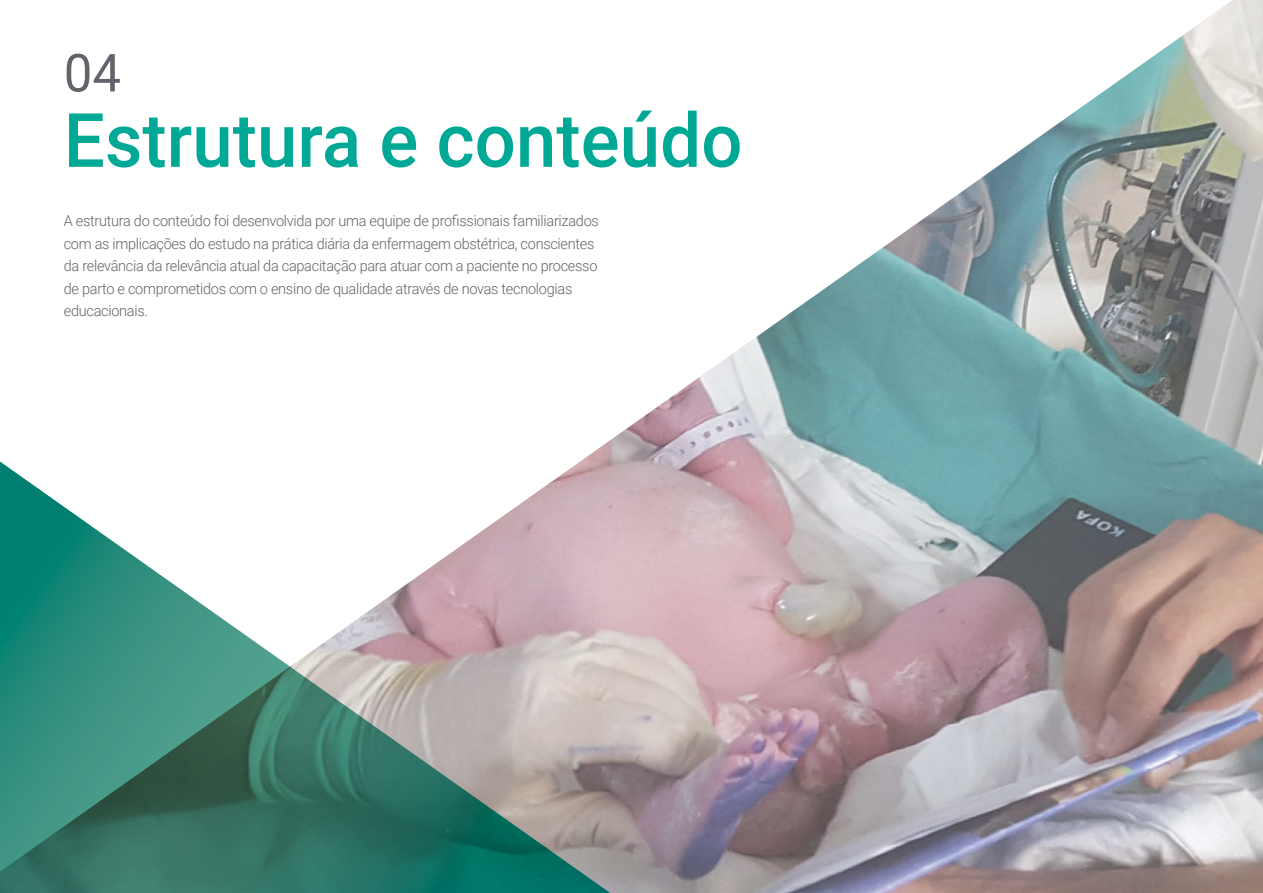
<style>
.page{position:relative;width:1263px;height:893px;background:#fff}
.page>*{position:absolute;margin:0;border:0;box-sizing:border-box;transform-origin:0 0}
.t1{font:500 75px "Roboto";color:#00a996}
.t2{font:52.5px "Roboto";color:#61646a}
.t3{font:300 15px/22.5px "Roboto";letter-spacing:-.02em;color:#61646a}
</style>
<div class="page">
<img style="left:602px;top:0;width:661px;height:893px">
<svg style="left:0;top:446px;width:640px;height:447px"></svg>
<h2 class="t2" style="left:64px;top:36px;width:59px">04</h2>
<h1 class="t1" style="left:64px;top:88px;width:680px">Estrutura e conteúdo</h1>
<p class="t3" style="left:64px;top:209px;width:537px">A estrutura do conteúdo foi desenvolvida por uma equipe de profissionais familiarizados com as implicações do estudo na prática diária da enfermagem obstétrica, conscientes da relevância da relevância atual da capacitação para atuar com a paciente no processo de parto e comprometidos com o ensino de qualidade através de novas tecnologias educacionais.</p>
</div>
